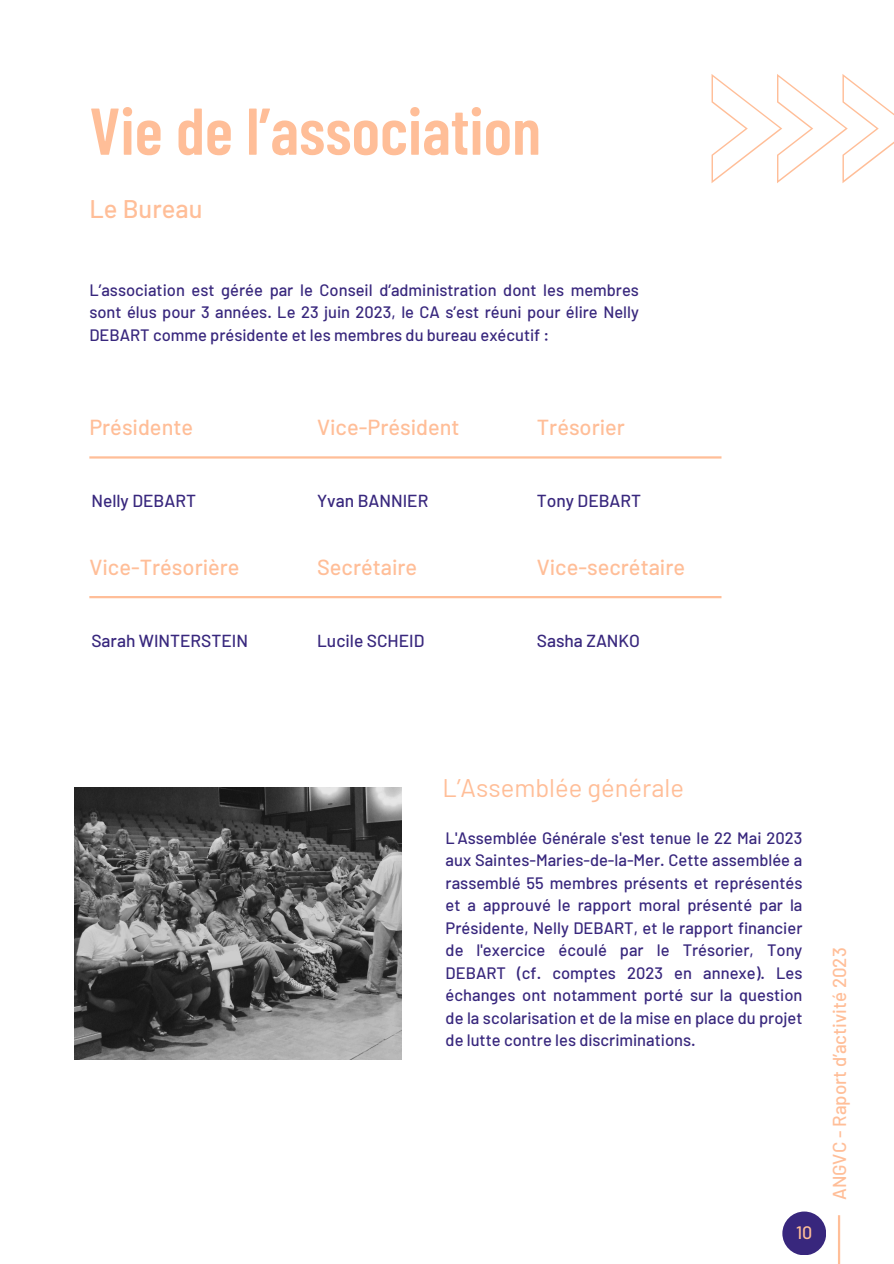
<style>
.page{position:relative;width:894px;height:1264px;background:#fff}
.page>*{position:absolute;margin:0;border:0;box-sizing:border-box;transform-origin:0 0}
.t1{font:600 66px "Barlow Condensed";color:#ffbe98}
.t2{font:25.5px "Barlow";color:#ffbe98}
.t3{font:500 25.5px "Barlow";color:#ffbe98}
.t4{font:500 21.75px "Barlow";color:#ffbe98}
.t5{font:500 18.75px "Barlow";color:#ffbe98}
.t6{font:500 18px "Barlow";color:#ffbe98}
.t7{font:500 17.4px "Barlow";color:#38277d}
.t8{font:500 16.5px/22.5px "Barlow";color:#38277d;text-align:justify}
</style>
<div class="page">
<svg style="left:711px;top:74px;width:182px;height:109px"></svg>
<hr style="left:89px;top:456px;width:632px;height:2px;background:#ffbe98">
<hr style="left:837px;top:1215px;width:2px;height:48px;background:#ffbe98">
<hr style="left:89px;top:596px;width:632px;height:2px;background:#ffbe98">
<img style="left:74px;top:787px;width:327px;height:272px">
<div style="left:782px;top:1211px;width:44px;height:44px;background:#38277d;border-radius:50%"></div>
<h5 class="t1" style="left:89px;top:89px;width:453px">Vie de l’association</h5>
<h5 class="t3" style="left:89px;top:192px;width:115px">Le Bureau</h5>
<h5 class="t8" style="left:89px;top:278px;width:551px">L’association est gérée par le Conseil d’administration dont les membres sont élus pour 3 années. Le 23 juin 2023, le CA s’est réuni pour élire Nelly DEBART comme présidente et les membres du bureau exécutif :</h5>
<p class="t4" style="left:89px;top:413px;width:105px">Présidente</p>
<h2 class="t4" style="left:317px;top:413px;width:144px">Vice-Président</h2>
<p class="t4" style="left:536px;top:413px;width:90px">Trésorier</p>
<h4 class="t7" style="left:91px;top:490px;width:106px">Nelly DEBART</h4>
<h4 class="t7" style="left:317px;top:490px;width:113px">Yvan BANNIER</h4>
<h4 class="t7" style="left:536px;top:490px;width:106px">Tony DEBART</h4>
<h4 class="t4" style="left:89px;top:553px;width:152px">Vice-Trésorière</h4>
<h4 class="t4" style="left:317px;top:553px;width:102px">Secrétaire</h4>
<h4 class="t4" style="left:536px;top:553px;width:150px">Vice-secrétaire</h4>
<h5 class="t7" style="left:91px;top:629px;width:158px">Sarah WINTERSTEIN</h5>
<h5 class="t7" style="left:317px;top:629px;width:109px">Lucile SCHEID</h5>
<h5 class="t7" style="left:536px;top:629px;width:105px">Sasha ZANKO</h5>
<p class="t2" style="left:442px;top:771px;width:243px">L’Assemblée générale</p>
<h3 class="t8" style="left:445px;top:825px;width:358px">L'Assemblée Générale s'est tenue le 22 Mai 2023 aux Saintes-Maries-de-la-Mer. Cette assemblée a rassemblé 55 membres présents et représentés et a approuvé le rapport moral présenté par la Présidente, Nelly DEBART, et le rapport financier de l'exercice écoulé par le Trésorier, Tony DEBART (cf. comptes 2023 en annexe). Les échanges ont notamment porté sur la question de la scolarisation et de la mise en place du projet de lutte contre les discriminations.</h3>
<h5 class="t6" style="left:795px;top:1220px;width:18px">10</h5>
<p class="t5" style="left:827px;top:1200px;width:254px;rotate:-90deg">ANGVC - Raport d’activité 2023</p>
</div>
